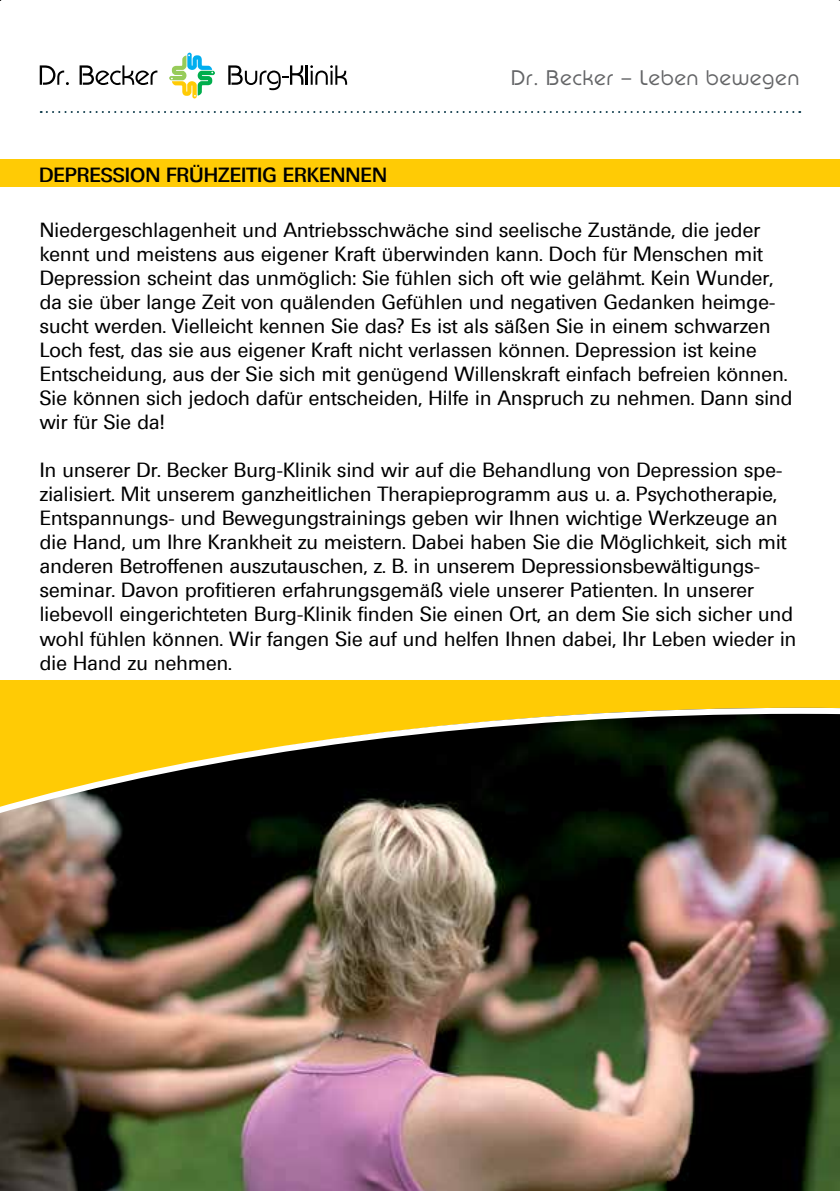
<style>
.page{position:relative;width:840px;height:1191px;background:#fff}
.page>*{position:absolute;margin:0;border:0;box-sizing:border-box;transform-origin:0 0}
.t1{font:300 22.2px "Pump NEU";letter-spacing:.05em;color:#636466}
.t2{font:20px/24px "Ultimate";letter-spacing:.01em;color:#000}
.t3{font:500 20px "Ultimate";color:#000}
</style>
<div class="page">
<svg style="left:40px;top:65px;width:29px;height:20px"></svg>
<svg style="left:79px;top:65px;width:78px;height:20px"></svg>
<svg style="left:228px;top:65px;width:75px;height:25px"></svg>
<hr style="left:305px;top:65px;width:2px;height:20px;background:#000">
<svg style="left:310px;top:65px;width:37px;height:20px"></svg>
<svg style="left:169px;top:53px;width:46px;height:45px"></svg>
<svg style="left:41px;top:111px;width:758px;height:2px"></svg>
<div style="left:0;top:159px;width:839px;height:27px;background:#ffcb05"></div>
<div style="left:0;top:680px;width:839px;height:469px;background:#ffcb05"></div>
<img style="left:0;top:820px;width:839px;height:371px">
<svg style="left:0;top:707px;width:839px;height:113px"></svg>
<p class="t3" style="left:39px;top:163px;width:349px">DEPRESSION FRÜHZEITIG ERKENNEN</p>
<p class="t1" style="left:511px;top:66px;width:289px">Dr. Becker &lt; Leben bewegen</p>
<p class="t2" style="left:40px;top:218px;width:753px">Niedergeschlagenheit und Antriebsschwäche sind seelische Zustände, die jeder kennt und meistens aus eigener Kraft überwinden kann. Doch für Menschen mit Depression scheint das unmöglich: Sie fühlen sich oft wie gelähmt. Kein Wunder, da sie über lange Zeit von quälenden Gefühlen und negativen Gedanken heimge&shy;sucht werden. Vielleicht kennen Sie das? Es ist als säßen Sie in einem schwarzen Loch fest, das sie aus eigener Kraft nicht verlassen können. Depression ist keine Entscheidung, aus der Sie sich mit genügend Willenskraft einfach befreien können.<br>Sie können sich jedoch dafür entscheiden, Hilfe in Anspruch zu nehmen. Dann sind wir für Sie da!</p>
<p class="t2" style="left:40px;top:458px;width:757px">In unserer Dr. Becker Burg-Klinik sind wir auf die Behandlung von Depression spe&shy;zialisiert. Mit unserem ganzheitlichen Therapieprogramm aus u. a. Psychotherapie, Entspannungs- und Bewegungstrainings geben wir Ihnen wichtige Werkzeuge an die Hand, um Ihre Krankheit zu meistern. Dabei haben Sie die Möglichkeit, sich mit anderen Betroffenen auszutauschen, z. B. in unserem Depressionsbewältigungs&shy;seminar. Davon profitieren erfahrungsgemäß viele unserer Patienten. In unserer liebevoll eingerichteten Burg-Klinik finden Sie einen Ort, an dem Sie sich sicher und wohl fühlen können. Wir fangen Sie auf und helfen Ihnen dabei, Ihr Leben wieder in die Hand zu nehmen.</p>
</div>
